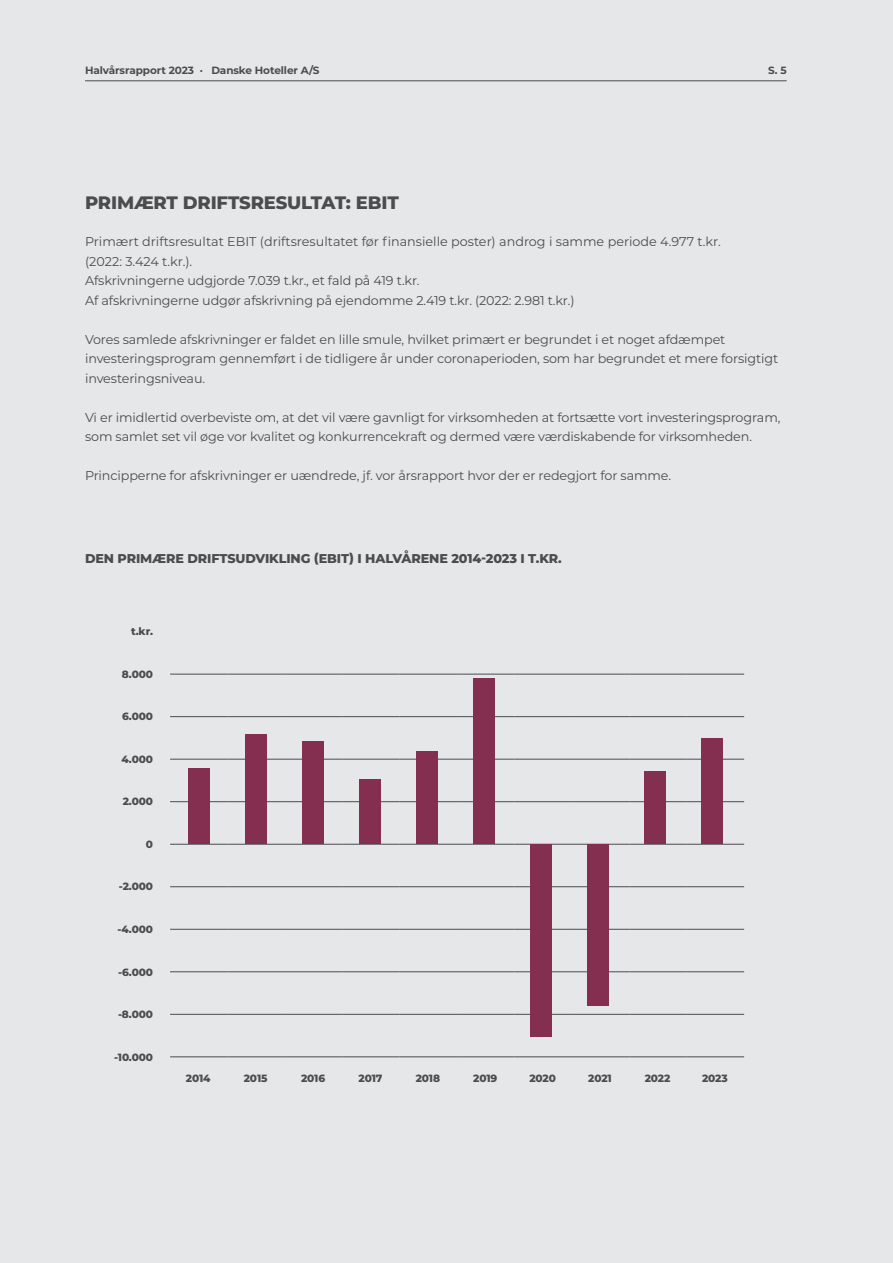
<style>
.page{position:relative;width:893px;height:1263px;background:#fff}
.page>*{position:absolute;margin:0;border:0;box-sizing:border-box;transform-origin:0 0}
.t1{font:800 18px "Montserrat";letter-spacing:-.01em;color:#4b4c4d}
.t2{font:12.75px/19.5px "Montserrat";letter-spacing:-.01em;color:#4b4c4d}
.t3{font:800 12.75px "Montserrat";letter-spacing:-.01em;color:#4b4c4d}
.t4{font:800 10.5px "Montserrat";letter-spacing:-.01em;color:#4b4c4d}
.t5{font:700 10.5px "Montserrat";letter-spacing:-.01em;color:#4b4c4d}
</style>
<div class="page">
<hr style="left:0;top:0;width:1px;height:1263px;background:#e6e7e9">
<div style="left:1px;top:0;width:892px;height:1263px;background:#e6e7e9"></div>
<hr style="left:85px;top:80px;width:702px;height:1px;background:#4b4c4d">
<hr style="left:170px;top:674px;width:57px;height:1px;background:#4b4c4d">
<hr style="left:227px;top:674px;width:58px;height:1px;background:#4b4c4d">
<hr style="left:285px;top:674px;width:57px;height:1px;background:#4b4c4d">
<hr style="left:342px;top:674px;width:58px;height:1px;background:#4b4c4d">
<hr style="left:400px;top:674px;width:57px;height:1px;background:#4b4c4d">
<hr style="left:457px;top:674px;width:57px;height:1px;background:#4b4c4d">
<hr style="left:514px;top:674px;width:58px;height:1px;background:#4b4c4d">
<hr style="left:572px;top:674px;width:57px;height:1px;background:#4b4c4d">
<hr style="left:629px;top:674px;width:58px;height:1px;background:#4b4c4d">
<hr style="left:687px;top:674px;width:57px;height:1px;background:#4b4c4d">
<hr style="left:170px;top:716px;width:57px;height:1px;background:#4b4c4d">
<hr style="left:227px;top:716px;width:58px;height:1px;background:#4b4c4d">
<hr style="left:285px;top:716px;width:57px;height:1px;background:#4b4c4d">
<hr style="left:342px;top:716px;width:58px;height:1px;background:#4b4c4d">
<hr style="left:400px;top:716px;width:57px;height:1px;background:#4b4c4d">
<hr style="left:457px;top:716px;width:57px;height:1px;background:#4b4c4d">
<hr style="left:514px;top:716px;width:58px;height:1px;background:#4b4c4d">
<hr style="left:572px;top:716px;width:57px;height:1px;background:#4b4c4d">
<hr style="left:629px;top:716px;width:58px;height:1px;background:#4b4c4d">
<hr style="left:687px;top:716px;width:57px;height:1px;background:#4b4c4d">
<hr style="left:170px;top:759px;width:57px;height:1px;background:#4b4c4d">
<hr style="left:227px;top:759px;width:58px;height:1px;background:#4b4c4d">
<hr style="left:285px;top:759px;width:57px;height:1px;background:#4b4c4d">
<hr style="left:342px;top:759px;width:58px;height:1px;background:#4b4c4d">
<hr style="left:400px;top:759px;width:57px;height:1px;background:#4b4c4d">
<hr style="left:457px;top:759px;width:57px;height:1px;background:#4b4c4d">
<hr style="left:514px;top:759px;width:58px;height:1px;background:#4b4c4d">
<hr style="left:572px;top:759px;width:57px;height:1px;background:#4b4c4d">
<hr style="left:629px;top:759px;width:58px;height:1px;background:#4b4c4d">
<hr style="left:687px;top:759px;width:57px;height:1px;background:#4b4c4d">
<hr style="left:170px;top:801px;width:57px;height:1px;background:#4b4c4d">
<hr style="left:227px;top:801px;width:58px;height:1px;background:#4b4c4d">
<hr style="left:285px;top:801px;width:57px;height:1px;background:#4b4c4d">
<hr style="left:342px;top:801px;width:58px;height:1px;background:#4b4c4d">
<hr style="left:400px;top:801px;width:57px;height:1px;background:#4b4c4d">
<hr style="left:457px;top:801px;width:57px;height:1px;background:#4b4c4d">
<hr style="left:514px;top:801px;width:58px;height:1px;background:#4b4c4d">
<hr style="left:572px;top:801px;width:57px;height:1px;background:#4b4c4d">
<hr style="left:629px;top:801px;width:58px;height:1px;background:#4b4c4d">
<hr style="left:687px;top:801px;width:57px;height:1px;background:#4b4c4d">
<hr style="left:170px;top:844px;width:57px;height:1px;background:#4b4c4d">
<hr style="left:227px;top:844px;width:58px;height:1px;background:#4b4c4d">
<hr style="left:285px;top:844px;width:57px;height:1px;background:#4b4c4d">
<hr style="left:342px;top:844px;width:58px;height:1px;background:#4b4c4d">
<hr style="left:400px;top:844px;width:57px;height:1px;background:#4b4c4d">
<hr style="left:457px;top:844px;width:57px;height:1px;background:#4b4c4d">
<hr style="left:514px;top:844px;width:58px;height:1px;background:#4b4c4d">
<hr style="left:572px;top:844px;width:57px;height:1px;background:#4b4c4d">
<hr style="left:629px;top:844px;width:58px;height:1px;background:#4b4c4d">
<hr style="left:687px;top:844px;width:57px;height:1px;background:#4b4c4d">
<hr style="left:170px;top:886px;width:57px;height:1px;background:#4b4c4d">
<hr style="left:227px;top:886px;width:58px;height:1px;background:#4b4c4d">
<hr style="left:285px;top:886px;width:57px;height:1px;background:#4b4c4d">
<hr style="left:342px;top:886px;width:58px;height:1px;background:#4b4c4d">
<hr style="left:400px;top:886px;width:57px;height:1px;background:#4b4c4d">
<hr style="left:457px;top:886px;width:57px;height:1px;background:#4b4c4d">
<hr style="left:514px;top:886px;width:58px;height:1px;background:#4b4c4d">
<hr style="left:572px;top:886px;width:57px;height:1px;background:#4b4c4d">
<hr style="left:629px;top:886px;width:58px;height:1px;background:#4b4c4d">
<hr style="left:687px;top:886px;width:57px;height:1px;background:#4b4c4d">
<hr style="left:170px;top:929px;width:57px;height:1px;background:#4b4c4d">
<hr style="left:227px;top:929px;width:58px;height:1px;background:#4b4c4d">
<hr style="left:285px;top:929px;width:57px;height:1px;background:#4b4c4d">
<hr style="left:342px;top:929px;width:58px;height:1px;background:#4b4c4d">
<hr style="left:400px;top:929px;width:57px;height:1px;background:#4b4c4d">
<hr style="left:457px;top:929px;width:57px;height:1px;background:#4b4c4d">
<hr style="left:514px;top:929px;width:58px;height:1px;background:#4b4c4d">
<hr style="left:572px;top:929px;width:57px;height:1px;background:#4b4c4d">
<hr style="left:629px;top:929px;width:58px;height:1px;background:#4b4c4d">
<hr style="left:687px;top:929px;width:57px;height:1px;background:#4b4c4d">
<hr style="left:170px;top:971px;width:57px;height:1px;background:#4b4c4d">
<hr style="left:227px;top:971px;width:58px;height:1px;background:#4b4c4d">
<hr style="left:285px;top:971px;width:57px;height:1px;background:#4b4c4d">
<hr style="left:342px;top:971px;width:58px;height:1px;background:#4b4c4d">
<hr style="left:400px;top:971px;width:57px;height:1px;background:#4b4c4d">
<hr style="left:457px;top:971px;width:57px;height:1px;background:#4b4c4d">
<hr style="left:514px;top:971px;width:58px;height:1px;background:#4b4c4d">
<hr style="left:572px;top:971px;width:57px;height:1px;background:#4b4c4d">
<hr style="left:629px;top:971px;width:58px;height:1px;background:#4b4c4d">
<hr style="left:687px;top:971px;width:57px;height:1px;background:#4b4c4d">
<hr style="left:170px;top:1014px;width:57px;height:1px;background:#4b4c4d">
<hr style="left:227px;top:1014px;width:58px;height:1px;background:#4b4c4d">
<hr style="left:285px;top:1014px;width:57px;height:1px;background:#4b4c4d">
<hr style="left:342px;top:1014px;width:58px;height:1px;background:#4b4c4d">
<hr style="left:400px;top:1014px;width:57px;height:1px;background:#4b4c4d">
<hr style="left:457px;top:1014px;width:57px;height:1px;background:#4b4c4d">
<hr style="left:514px;top:1014px;width:58px;height:1px;background:#4b4c4d">
<hr style="left:572px;top:1014px;width:57px;height:1px;background:#4b4c4d">
<hr style="left:629px;top:1014px;width:58px;height:1px;background:#4b4c4d">
<hr style="left:687px;top:1014px;width:57px;height:1px;background:#4b4c4d">
<hr style="left:170px;top:1056px;width:57px;height:1px;background:#4b4c4d">
<hr style="left:227px;top:1056px;width:58px;height:1px;background:#4b4c4d">
<hr style="left:285px;top:1056px;width:57px;height:1px;background:#4b4c4d">
<hr style="left:342px;top:1056px;width:58px;height:1px;background:#4b4c4d">
<hr style="left:400px;top:1056px;width:57px;height:1px;background:#4b4c4d">
<hr style="left:457px;top:1056px;width:57px;height:1px;background:#4b4c4d">
<hr style="left:514px;top:1056px;width:58px;height:1px;background:#4b4c4d">
<hr style="left:572px;top:1056px;width:57px;height:1px;background:#4b4c4d">
<hr style="left:629px;top:1056px;width:58px;height:1px;background:#4b4c4d">
<hr style="left:687px;top:1056px;width:57px;height:1px;background:#4b4c4d">
<div style="left:588px;top:844px;width:21px;height:161px;background:#842f4f"></div>
<div style="left:189px;top:768px;width:21px;height:76px;background:#842f4f"></div>
<div style="left:246px;top:734px;width:21px;height:110px;background:#842f4f"></div>
<div style="left:303px;top:741px;width:21px;height:103px;background:#842f4f"></div>
<div style="left:360px;top:780px;width:21px;height:64px;background:#842f4f"></div>
<div style="left:417px;top:751px;width:21px;height:93px;background:#842f4f"></div>
<div style="left:531px;top:844px;width:21px;height:192px;background:#842f4f"></div>
<div style="left:645px;top:771px;width:21px;height:73px;background:#842f4f"></div>
<div style="left:702px;top:738px;width:21px;height:106px;background:#842f4f"></div>
<div style="left:474px;top:679px;width:21px;height:165px;background:#842f4f"></div>
<p class="t5" style="left:85px;top:63px;width:236px">Halvårsrapport 2023 · Danske Hoteller A/S</p>
<p class="t5" style="left:768px;top:63px;width:20px">S. 5</p>
<h1 class="t1" style="left:85px;top:189px;width:315px">PRIMÆRT DRIFTSRESULTAT: EBIT</h1>
<p class="t2" style="left:85px;top:231px;width:637px">Primært driftsresultat EBIT (driftsresultatet før finansielle poster) androg i samme periode 4.977 t.kr. (2022: 3.424 t.kr.).<br>Afskrivningerne udgjorde 7.039 t.kr., et fald på 419 t.kr.<br>Af afskrivningerne udgør afskrivning på ejendomme 2.419 t.kr. (2022: 2.981 t.kr.)</p>
<p class="t2" style="left:85px;top:329px;width:695px">Vores samlede afskrivninger er faldet en lille smule, hvilket primært er begrundet i et noget afdæmpet investeringsprogram gennemført i de tidligere år under coronaperioden, som har begrundet et mere forsigtigt investeringsniveau.</p>
<p class="t2" style="left:85px;top:407px;width:697px">Vi er imidlertid overbeviste om, at det vil være gavnligt for virksomheden at fortsætte vort investeringsprogram, som samlet set vil øge vor kvalitet og konkurrencekraft og dermed være værdiskabende for virksomheden.</p>
<p class="t2" style="left:85px;top:465px;width:588px">Principperne for afskrivninger er uændrede, jf. vor årsrapport hvor der er redegjort for samme.</p>
<p class="t3" style="left:85px;top:549px;width:478px">DEN PRIMÆRE DRIFTSUDVIKLING (EBIT) I HALVÅRENE 2014-2023 I T.KR.</p>
<p class="t4" style="left:131px;top:624px;width:24px">t.kr.</p>
<p class="t4" style="left:122px;top:666px;width:33px">8.000</p>
<p class="t4" style="left:122px;top:709px;width:32px">6.000</p>
<p class="t4" style="left:122px;top:751px;width:33px">4.000</p>
<p class="t4" style="left:123px;top:794px;width:32px">2.000</p>
<p class="t4" style="left:146px;top:836px;width:9px">0</p>
<p class="t4" style="left:119px;top:879px;width:36px">-2.000</p>
<p class="t4" style="left:118px;top:921px;width:37px">-4.000</p>
<p class="t4" style="left:118px;top:964px;width:36px">-6.000</p>
<p class="t4" style="left:118px;top:1006px;width:37px">-8.000</p>
<p class="t4" style="left:114px;top:1049px;width:40px">-10.000</p>
<p class="t4" style="left:186px;top:1070px;width:26px">2014</p>
<p class="t4" style="left:244px;top:1070px;width:25px">2015</p>
<p class="t4" style="left:301px;top:1070px;width:26px">2016</p>
<p class="t4" style="left:358px;top:1070px;width:25px">2017</p>
<p class="t4" style="left:416px;top:1070px;width:26px">2018</p>
<p class="t4" style="left:473px;top:1070px;width:26px">2019</p>
<p class="t4" style="left:529px;top:1070px;width:28px">2020</p>
<p class="t4" style="left:588px;top:1070px;width:25px">2021</p>
<p class="t4" style="left:645px;top:1070px;width:27px">2022</p>
<p class="t4" style="left:702px;top:1070px;width:27px">2023</p>
</div>
